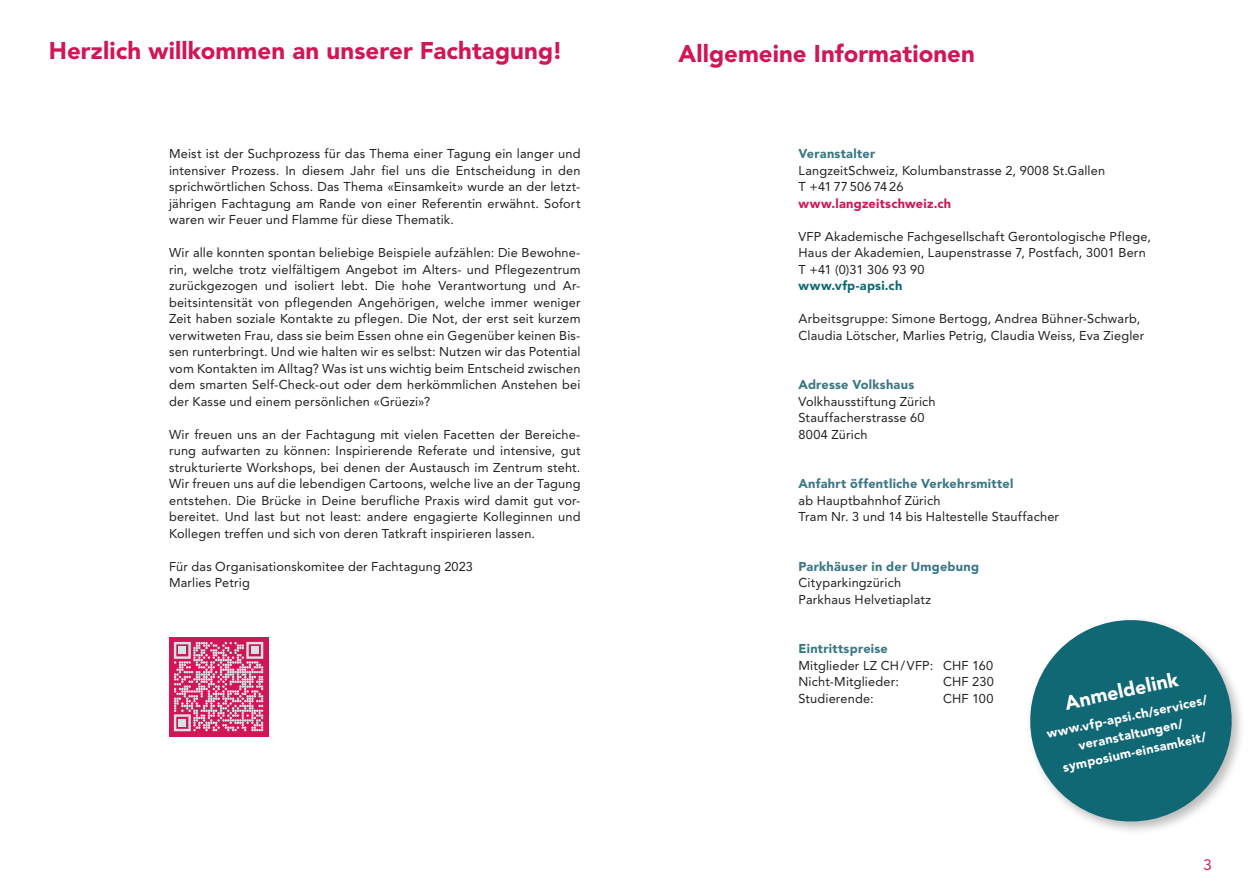
<style>
.page{position:relative;width:1259px;height:893px;background:#fff}
.page>*{position:absolute;margin:0;border:0;box-sizing:border-box;transform-origin:0 0}
.t1{font:900 24px "Avenir LT Std";letter-spacing:.005em;color:#d11656}
.t2{font:900 19.5px "Avenir LT Std";color:#fff}
.t3{font:15px "Avenir LT Std";color:#d11656}
.t4{font:12.75px/16.5px "Avenir LT Std";letter-spacing:.015em;color:#231f20}
.t5{font:900 12.75px "Avenir LT Std";letter-spacing:.02em;color:#3a7785}
.t6{font:900 12.75px/18px "Avenir LT Std";color:#fff;text-align:center}
.t7{font:900 12.75px "Avenir LT Std";letter-spacing:.02em;color:#d11656}
.t8{font:900 12.75px "Avenir LT Std";letter-spacing:.025em;color:#116875}
</style>
<div class="page">
<svg style="left:1030px;top:620px;width:211px;height:211px;fill:#116875"></svg>
<div style="left:169px;top:637px;width:99px;height:99px;background:#d11656"></div>
<svg style="left:174px;top:642px;width:89px;height:89px"></svg>
<div style="left:179px;top:647px;width:7px;height:7px;background:#d6e2e7"></div>
<div style="left:251px;top:647px;width:7px;height:7px;background:#d6e2e7"></div>
<div style="left:179px;top:719px;width:7px;height:7px;background:#d6e2e7"></div>
<h1 class="t1" style="left:49px;top:37px;width:515px">Herzlich willkommen an unserer Fachtagung!</h1>
<h1 class="t1" style="left:678px;top:39px;width:298px">Allgemeine Informationen</h1>
<p class="t4" style="left:169px;top:146px;width:413px;text-align:justify">Meist ist der Suchprozess für das Thema einer Tagung ein langer und intensiver Prozess. In diesem Jahr fiel uns die Entscheidung in den sprichwörtlichen Schoss. Das Thema «Einsamkeit» wurde an der letzt&shy;jährigen Fachtagung am Rande von einer Referentin erwähnt. Sofort waren wir Feuer und Flamme für diese Thematik.</p>
<p class="t4" style="left:169px;top:245px;width:413px;text-align:justify">Wir alle konnten spontan beliebige Beispiele aufzählen: Die Bewohne&shy;rin, welche trotz vielfältigem Angebot im Alters- und Pflegezentrum zurückgezogen und isoliert lebt. Die hohe Verantwortung und Ar&shy;beitsintensität von pflegenden Angehörigen, welche immer weniger Zeit haben soziale Kontakte zu pflegen. Die Not, der erst seit kurzem verwitweten Frau, dass sie beim Essen ohne ein Gegenüber keinen Bis&shy;sen runterbringt. Und wie halten wir es selbst: Nutzen wir das Potential vom Kontakten im Alltag? Was ist uns wichtig beim Entscheid zwischen dem smarten Self-Check-out oder dem herkömmlichen Anstehen bei der Kasse und einem persönlichen «Grüezi»?</p>
<p class="t4" style="left:169px;top:426px;width:413px;text-align:justify">Wir freuen uns an der Fachtagung mit vielen Facetten der Bereiche&shy;rung aufwarten zu können: Inspirierende Referate und intensive, gut strukturierte Workshops, bei denen der Austausch im Zentrum steht.<br>Wir freuen uns auf die lebendigen Cartoons, welche live an der Tagung entstehen. Die Brücke in Deine berufliche Praxis wird damit gut vor&shy;bereitet. Und last but not least: andere engagierte Kolleginnen und Kollegen treffen und sich von deren Tatkraft inspirieren lassen.</p>
<p class="t4" style="left:169px;top:558px;width:305px">Für das Organisationskomitee der Fachtagung 2023<br>Marlies Petrig</p>
<p class="t5" style="left:798px;top:146px;width:78px">Veranstalter</p>
<p class="t4" style="left:798px;top:162px;width:308px">LangzeitSchweiz, Kolumbanstrasse 2, 9008 St.Gallen<br>T +41 77 506 74 26</p>
<p class="t7" style="left:798px;top:196px;width:154px">www.langzeitschweiz.ch</p>
<p class="t4" style="left:798px;top:228px;width:354px">VFP Akademische Fachgesellschaft Gerontologische Pflege,<br>Haus der Akademien, Laupenstrasse 7, Postfach, 3001 Bern<br>T +41 (0)31 306 93 90</p>
<p class="t8" style="left:798px;top:278px;width:105px">www.vfp-apsi.ch</p>
<p class="t4" style="left:798px;top:311px;width:347px">Arbeitsgruppe: Simone Bertogg, Andrea Bühner-Schwarb,<br>Claudia Lötscher, Marlies Petrig, Claudia Weiss, Eva Ziegler</p>
<p class="t5" style="left:798px;top:377px;width:117px">Adresse Volkshaus</p>
<p class="t4" style="left:798px;top:393px;width:139px">Volkhausstiftung Zürich<br>Stauffacherstrasse 60<br>8004 Zürich</p>
<p class="t5" style="left:798px;top:476px;width:216px">Anfahrt öffentliche Verkehrsmittel</p>
<p class="t4" style="left:798px;top:492px;width:262px">ab Hauptbahnhof Zürich<br>Tram Nr. 3 und 14 bis Haltestelle Stauffacher</p>
<p class="t5" style="left:798px;top:559px;width:182px">Parkhäuser in der Umgebung</p>
<p class="t4" style="left:798px;top:575px;width:134px">Cityparkingzürich<br>Parkhaus Helvetiaplatz</p>
<p class="t5" style="left:798px;top:641px;width:91px">Eintrittspreise</p>
<p class="t4" style="left:798px;top:657px;width:196px">Mitglieder LZ CH/VFP: CHF 160<br>Nicht-Mitglieder:</p>
<h2 class="t2" style="left:1062px;top:691px;width:117px;rotate:-12deg">Anmeldelink</h2>
<p class="t4" style="left:943px;top:674px;width:52px">CHF 230</p>
<p class="t4" style="left:798px;top:690px;width:77px">Studierende:</p>
<p class="t4" style="left:943px;top:690px;width:52px">CHF 100</p>
<p class="t6" style="left:1045px;top:725px;width:165px;rotate:-12deg">www.vfp-apsi.ch/services/ veranstaltungen/ symposium-einsamkeit/</p>
<p class="t3" style="left:1203px;top:856px;width:10px">3</p>
</div>
